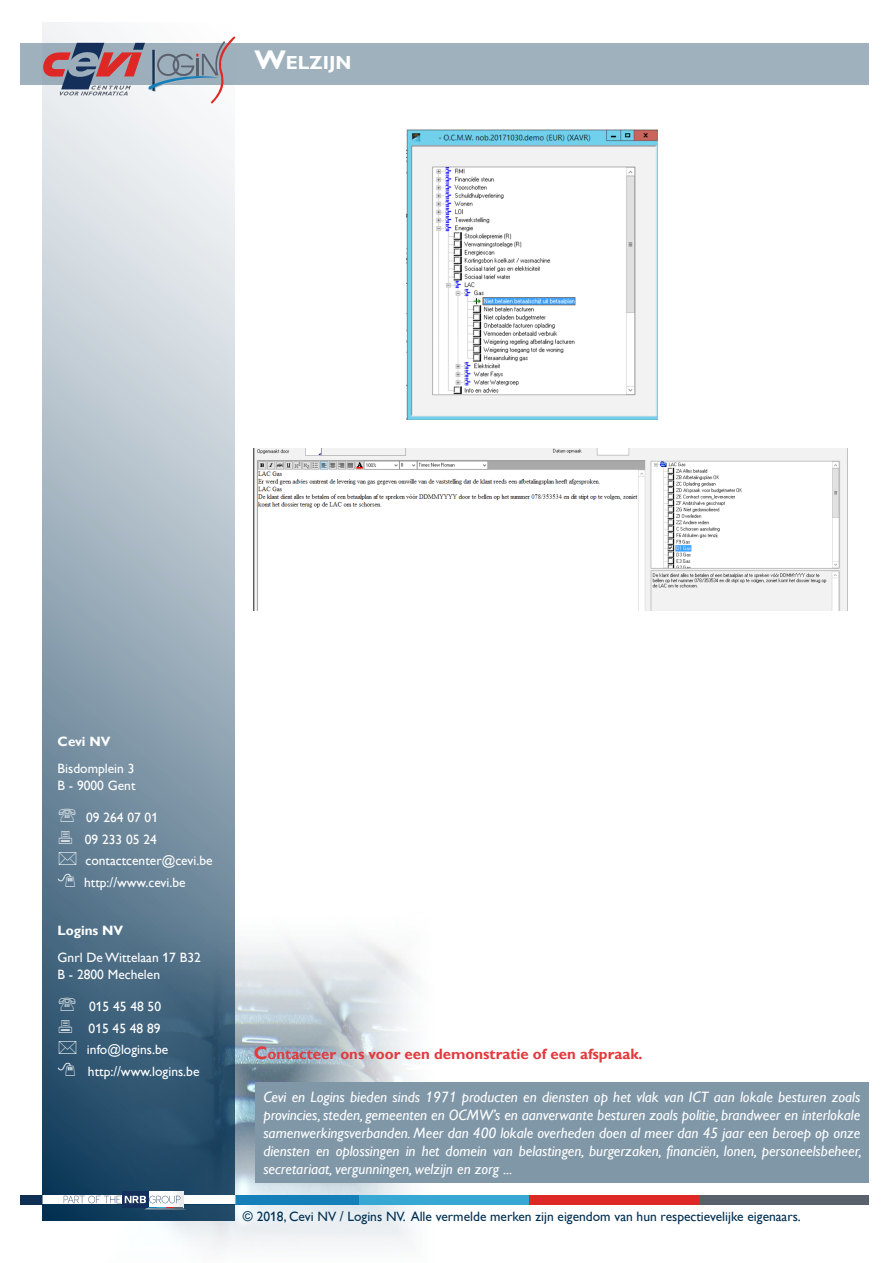
<style>
.page{position:relative;width:893px;height:1263px;background:#fff}
.page>*{position:absolute;margin:0;border:0;box-sizing:border-box;transform-origin:0 0}
.t1{font:700 18.9px "Gill Alt One";color:#fff}
.t2{font:italic 15px/18px "Gill Alt One";color:#fff;text-align:justify}
.t3{font:700 15px "Gill Alt One";color:#e13a3e}
.t4{font:13.5px "Gill Alt One";color:#fff}
.t5{font:13.5px "Gill Alt One";color:#002f51}
.t6{font:700 13.5px "Gill Alt One";color:#fff}
.s1{font-size:27px}
.s2{font-size:18px}
</style>
<div class="page">
<img style="left:99px;top:940px;width:340px;height:309px">
<div style="left:190px;top:1195px;width:169px;height:9px;background:#147fb8"></div>
<div style="left:20px;top:1195px;width:170px;height:9px;background:#102f54"></div>
<div style="left:359px;top:1195px;width:170px;height:9px;background:#37a8d3"></div>
<div style="left:529px;top:1195px;width:170px;height:9px;background:#de2826"></div>
<div style="left:699px;top:1195px;width:170px;height:9px;background:#59616d"></div>
<svg style="left:43px;top:22px;width:192px;height:1198px;background:#8fa3b2"></svg>
<div style="left:20px;top:43px;width:849px;height:42px;background:#9fb1bd"></div>
<div style="left:255px;top:1082px;width:614px;height:100px;background:#8097a8"></div>
<svg style="left:43px;top:36px;width:192px;height:68px"></svg>
<div style="left:43px;top:1195px;width:192px;height:9px;background:#fff"></div>
<svg style="left:149px;top:1191px;width:34px;height:5px"></svg>
<div style="left:122px;top:1191px;width:27px;height:17px;background:#14305a"></div>
<svg style="left:64px;top:1196px;width:122px;height:14px"></svg>
<img style="left:254px;top:448px;width:594px;height:163px">
<img style="left:406px;top:129px;width:252px;height:291px">
<svg style="left:59px;top:808px;width:17px;height:14px"></svg>
<svg style="left:59px;top:830px;width:13px;height:14px"></svg>
<svg style="left:59px;top:852px;width:17px;height:13px"></svg>
<svg style="left:58px;top:873px;width:17px;height:14px"></svg>
<svg style="left:59px;top:997px;width:17px;height:14px"></svg>
<svg style="left:59px;top:1019px;width:13px;height:14px"></svg>
<svg style="left:59px;top:1041px;width:17px;height:13px"></svg>
<svg style="left:58px;top:1062px;width:17px;height:14px"></svg>
<p class="t1" style="left:254px;top:51px;width:98px"><span class="s1">W</span>ELZIJN</p>
<p class="t6" style="left:58px;top:734px;width:54px">Cevi NV</p>
<p class="t4" style="left:58px;top:761px;width:78px">Bisdomplein 3</p>
<p class="t4" style="left:58px;top:777px;width:79px">B - 9000 Gent</p>
<p class="t4" style="left:86px;top:810px;width:74px">09 264 07 01</p>
<p class="t4" style="left:85px;top:831px;width:74px">09 233 05 24</p>
<p class="t4" style="left:85px;top:853px;width:129px">contactcenter@cevi.be</p>
<p class="t4" style="left:84px;top:874px;width:103px">http://www.cevi.be</p>
<p class="t6" style="left:58px;top:923px;width:67px">Logins NV</p>
<p class="t4" style="left:58px;top:950px;width:145px">Gnrl De Wittelaan 17 B32</p>
<p class="t4" style="left:58px;top:966px;width:104px">B - 2800 Mechelen</p>
<p class="t4" style="left:89px;top:999px;width:74px">015 45 48 50</p>
<p class="t4" style="left:89px;top:1020px;width:74px">015 45 48 89</p>
<p class="t4" style="left:87px;top:1042px;width:83px">info@logins.be</p>
<p class="t4" style="left:88px;top:1063px;width:113px">http://www.logins.be</p>
<p class="t3" style="left:254px;top:1045px;width:390px"><span class="s2">C</span>ontacteer ons voor een demonstratie of een afspraak.</p>
<p class="t2" style="left:263px;top:1088px;width:600px">Cevi en Logins bieden sinds 1971 producten en diensten op het vlak van ICT aan lokale besturen zoals provincies, steden, gemeenten en OCMW’s en aanverwante besturen zoals politie, brandweer en interlokale samenwerkingsverbanden. Meer dan 400 lokale overheden doen al meer dan 45 jaar een beroep op onze diensten en oplossingen in het domein van belastingen, burgerzaken, financiën, lonen, personeelsbeheer, secretariaat, vergunningen, welzijn en zorg ...</p>
<p class="t5" style="left:243px;top:1208px;width:559px">© 2018, Cevi NV / Logins NV. Alle vermelde merken zijn eigendom van hun respectievelijke eigenaars.</p>
</div>
